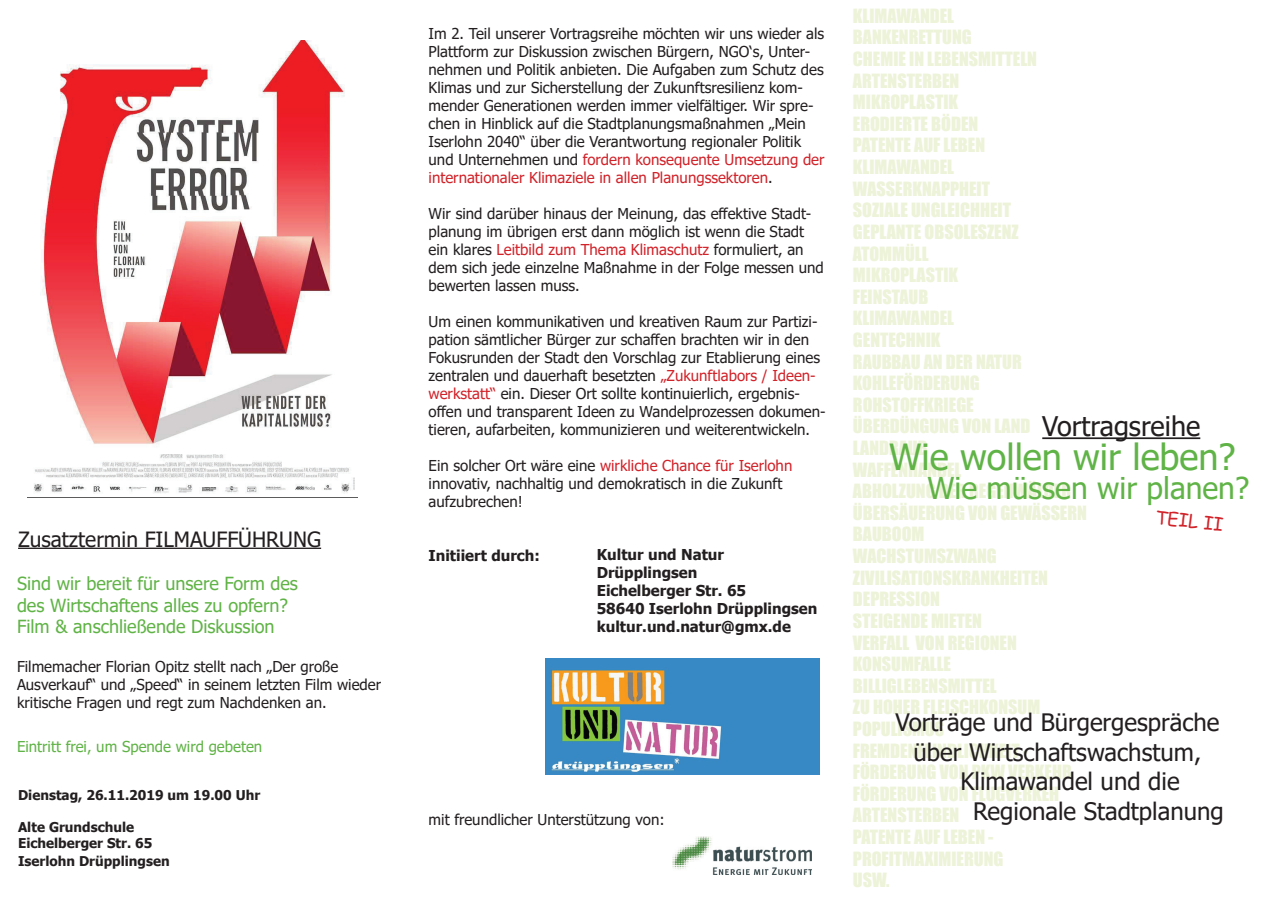
<style>
.page{position:relative;width:1272px;height:902px;background:#fff}
.page>*{position:absolute;margin:0;border:0;box-sizing:border-box;transform-origin:0 0}
.t1{font:36px "Tahoma";color:#60b346}
.t2{font:30px "Tahoma";color:#60b346}
.t3{font:27px "Tahoma";color:#231f20}
.t4{font:24px "Tahoma";color:#231f20}
.t5{font:21px "Tahoma";color:#231f20}
.t6{font:18px/21.6px "Impact";color:#edf3d8}
.t7{font:18px/21.6px "Tahoma";color:#60b346}
.t8{font:18px "Comic Sans MS";color:#d1232a}
.t9{font:15px/18px "Tahoma";color:#231f20}
.t10{font:700 15px/18px "Tahoma";color:#231f20}
.t11{font:15px "Tahoma";color:#60b346}
.t12{font:700 13.5px/16.2px "Tahoma";color:#231f20}
.s1{color:#d1232a}
</style>
<div class="page">
<hr style="left:1042px;top:437px;width:158px;height:2px;background:#231f20">
<img style="left:545px;top:658px;width:274px;height:116px">
<img style="left:34px;top:40px;width:321px;height:453px">
<hr style="left:18px;top:547px;width:303px;height:2px;background:#231f20">
<img style="left:672px;top:836px;width:140px;height:38px">
<h3 class="t5" style="left:18px;top:524px;width:304px">Zusatztermin FILMAUFFÜHRUNG</h3>
<p class="t7" style="left:17px;top:573px;width:282px">Sind wir bereit für unsere Form des des Wirtschaftens alles zu opfern?<br>Film &amp; anschließende Diskussion</p>
<p class="t9" style="left:17px;top:658px;width:365px">Filmemacher Florian Opitz stellt nach „Der große<br>Ausverkauf“ und „Speed“ in seinem letzten Film wieder kritische Fragen und regt zum Nachdenken an.</p>
<p class="t11" style="left:17px;top:736px;width:247px">Eintritt frei, um Spende wird gebeten</p>
<p class="t12" style="left:18px;top:787px;width:244px">Dienstag, 26.11.2019 um 19.00 Uhr</p>
<p class="t12" style="left:18px;top:819px;width:136px">Alte Grundschule<br>Eichelberger Str. 65</p>
<p class="t12" style="left:18px;top:853px;width:153px">Iserlohn Drüpplingsen</p>
<p class="t9" style="left:428px;top:25px;width:397px">Im 2. Teil unserer Vortragsreihe möchten wir uns wieder als Plattform zur Diskussion zwischen Bürgern, NGO‘s, Unter&shy;nehmen und Politik anbieten. Die Aufgaben zum Schutz des Klimas und zur Sicherstellung der Zukunftsresilienz kom&shy;mender Generationen werden immer vielfältiger. Wir spre&shy;chen in Hinblick auf die Stadtplanungsmaßnahmen „Mein Iserlohn 2040“ über die Verantwortung regionaler Politik und Unternehmen und <span class="s1">fordern konsequente Umsetzung der internationaler Klimaziele in allen Planungssektoren</span>.</p>
<p class="t9" style="left:428px;top:205px;width:397px">Wir sind darüber hinaus der Meinung, das effektive Stadt&shy;planung im übrigen erst dann möglich ist wenn die Stadt ein klares <span class="s1">Leitbild zum Thema Klimaschutz</span> formuliert, an dem sich jede einzelne Maßnahme in der Folge messen und bewerten lassen muss.</p>
<p class="t9" style="left:428px;top:313px;width:398px">Um einen kommunikativen und kreativen Raum zur Partizi&shy;pation sämtlicher Bürger zur schaffen brachten wir in den Fokusrunden der Stadt den Vorschlag zur Etablierung eines zentralen und dauerhaft besetzten <span class="s1">„Zukunftlabors / Ideen&shy;werkstatt“</span> ein. Dieser Ort sollte kontinuierlich, ergebnis&shy;offen und transparent Ideen zu Wandelprozessen dokumen&shy;tieren, aufarbeiten, kommunizieren und weiterentwickeln.</p>
<p class="t9" style="left:428px;top:457px;width:365px">Ein solcher Ort wäre eine <span class="s1">wirkliche Chance für Iserlohn </span>innovativ, nachhaltig und demokratisch in die Zukunft aufzubrechen!</p>
<p class="t10" style="left:428px;top:547px;width:113px">Initiiert durch:</p>
<p class="t10" style="left:596px;top:546px;width:222px">Kultur und Natur<br>Drüpplingsen<br>Eichelberger Str. 65<br>58640 Iserlohn Drüpplingsen kultur.und.natur@gmx.de</p>
<p class="t9" style="left:428px;top:811px;width:237px">mit freundlicher Unterstützung von:</p>
<p class="t6" style="left:853px;top:4px;width:235px">KLIMAWANDEL<br>BANKENRETTUNG<br>CHEMIE IN LEBENSMITTELN<br>ARTENSTERBEN<br>MIKROPLASTIK<br>ERODIERTE BÖDEN<br>PATENTE AUF LEBEN<br>KLIMAWANDEL<br>WASSERKNAPPHEIT<br>SOZIALE UNGLEICHHEIT<br>GEPLANTE OBSOLESZENZ<br>ATOMMÜLL<br>MIKROPLASTIK<br>FEINSTAUB<br>KLIMAWANDEL<br>GENTECHNIK<br>RAUBBAU AN DER NATUR<br>KOHLEFÖRDERUNG<br>ROHSTOFFKRIEGE<br>ÜBERDÜNGUNG VON LAND<br>LANDRAUB<br>WAFFENHANDEL<br>ABHOLZUNG DER REGENWÄLDER<br>ÜBERSÄUERUNG VON GEWÄSSERN<br>BAUBOOM<br>WACHSTUMSZWANG<br>ZIVILISATIONSKRANKHEITEN<br>DEPRESSION<br>STEIGENDE MIETEN<br>VERFALL VON REGIONEN<br>KONSUMFALLE<br>BILLIGLEBENSMITTEL<br>ZU HOHER FLEISCHKONSUM<br>POPULISMUS<br>FREMDENFEINDLICHKEIT -<br>FÖRDERUNG VON PKW VERKEHR<br>FÖRDERUNG VON FLUGVERKEH<br>ARTENSTERBEN<br>PATENTE AUF LEBEN -<br>PROFITMAXIMIERUNG<br>USW.</p>
<h3 class="t3" style="left:1042px;top:408px;width:159px">Vortragsreihe</h3>
<h2 class="t2" style="left:927px;top:468px;width:323px">Wie müssen wir planen?</h2>
<h1 class="t1" style="left:889px;top:433px;width:348px">Wie wollen wir leben?</h1>
<p class="t8" style="left:1156px;top:503px;width:70px;rotate:6deg">TEIL II</p>
<h3 class="t4" style="left:895px;top:706px;width:325px">Vorträge und Bürgergespräche</h3>
<h3 class="t4" style="left:913px;top:736px;width:289px">über Wirtschaftswachstum,</h3>
<h3 class="t4" style="left:960px;top:764px;width:221px">Klimawandel und die</h3>
<h3 class="t4" style="left:973px;top:794px;width:252px">Regionale Stadtplanung</h3>
</div>
